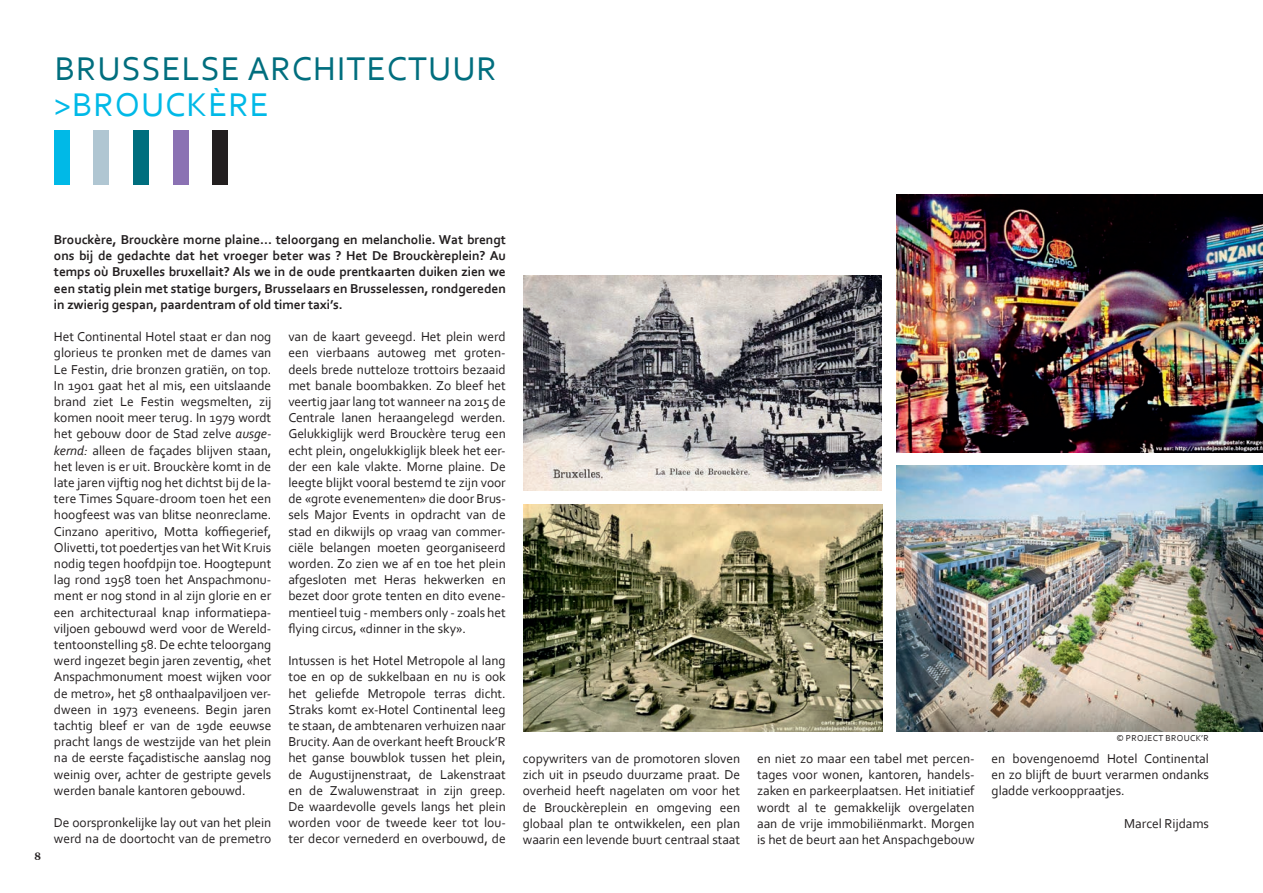
<style>
.page{position:relative;width:1263px;height:893px;background:#fff}
.page>*{position:absolute;margin:0;border:0;box-sizing:border-box;transform-origin:0 0}
.t1{font:34.5px "Corbel";letter-spacing:.03em;color:#006e7e}
.t2{font:34.5px "Corbel";letter-spacing:.03em;color:#00b9e7}
.t3{font:13.5px/16.2px "Corbel";letter-spacing:-.005em;color:#231f20;text-align:justify}
.t4{font:700 13.5px/16.2px "Corbel";letter-spacing:-.005em;color:#231f20;text-align:justify}
.t5{font:10.5px "Century 751 BT Bold B";color:#231f20}
.t6{font:9px "Corbel";letter-spacing:.04em;color:#231f20}
.s1{font-style:italic}
</style>
<div class="page">
<div style="left:212px;top:131px;width:16px;height:54px;background:#231f20"></div>
<div style="left:173px;top:131px;width:15px;height:54px;background:#8b72b3"></div>
<div style="left:133px;top:131px;width:16px;height:54px;background:#006e7e"></div>
<div style="left:94px;top:131px;width:15px;height:54px;background:#b0c6d2"></div>
<div style="left:54px;top:131px;width:16px;height:54px;background:#00b9e7"></div>
<img style="left:523px;top:276px;width:359px;height:215px">
<img style="left:523px;top:504px;width:359px;height:227px">
<img style="left:896px;top:465px;width:367px;height:266px">
<img style="left:896px;top:194px;width:367px;height:259px">
<h1 class="t1" style="left:55px;top:47px;width:444px">BRUSSELSE ARCHITECTUUR</h1>
<h1 class="t2" style="left:54px;top:83px;width:216px">&gt;BROUCKÈRE</h1>
<p class="t5" style="left:35px;top:850px;width:8px">8</p>
<p class="t4" style="left:54px;top:231px;width:453px">Brouckère, Brouckère morne plaine… teloorgang en melancholie. Wat brengt ons bij de gedachte dat het vroeger beter was ? Het De Brouckèreplein? Au temps où Bruxelles bruxellait? Als we in de oude prentkaarten duiken zien we een statig plein met statige burgers, Brusselaars en Brusselessen, rondgereden in zwierig gespan, paardentram of old timer taxi’s.</p>
<p class="t3" style="left:54px;top:328px;width:219px">Het Continental Hotel staat er dan nog glorieus te pronken met de dames van Le Festin, drie bronzen gratiën, on top.<br>In 1901 gaat het al mis, een uitslaande brand ziet Le Festin wegsmelten, zij komen nooit meer terug. In 1979 wordt het gebouw door de Stad zelve <span class="s1">ausge&shy;kernd:</span> alleen de façades blijven staan, het leven is er uit. Brouckère komt in de late jaren vijftig nog het dichtst bij de la&shy;tere Times Square-droom toen het een hoogfeest was van blitse neonreclame.<br>Cinzano aperitivo, Motta koffiegerief, Olivetti, tot poedertjes van het Wit Kruis nodig tegen hoofdpijn toe. Hoogtepunt lag rond 1958 toen het Anspachmonu&shy;ment er nog stond in al zijn glorie en er een architecturaal knap informatiepa&shy;viljoen gebouwd werd voor de Wereld&shy;tentoonstelling 58. De echte teloorgang werd ingezet begin jaren zeventig, «het Anspachmonument moest wijken voor de metro», het 58 onthaalpaviljoen ver&shy;dween in 1973 eveneens. Begin jaren tachtig bleef er van de 19de eeuwse pracht langs de westzijde van het plein na de eerste façadistische aanslag nog weinig over, achter de gestripte gevels werden banale kantoren gebouwd.</p>
<p class="t3" style="left:54px;top:814px;width:219px">De oorspronkelijke lay out van het plein werd na de doortocht van de premetro</p>
<p class="t3" style="left:288px;top:328px;width:219px">van de kaart geveegd. Het plein werd een vierbaans autoweg met groten&shy;deels brede nutteloze trottoirs bezaaid met banale boombakken. Zo bleef het veertig jaar lang tot wanneer na 2015 de Centrale lanen heraangelegd werden.<br>Gelukkiglijk werd Brouckère terug een echt plein, ongelukkiglijk bleek het eer&shy;der een kale vlakte. Morne plaine. De leegte blijkt vooral bestemd te zijn voor de «grote evenementen» die door Brus&shy;sels Major Events in opdracht van de stad en dikwijls op vraag van commer&shy;ciële belangen moeten georganiseerd worden. Zo zien we af en toe het plein afgesloten met Heras hekwerken en bezet door grote tenten en dito evene&shy;mentieel tuig - members only - zoals het flying circus, «dinner in the sky».</p>
<p class="t3" style="left:288px;top:652px;width:219px">Intussen is het Hotel Metropole al lang toe en op de sukkelbaan en nu is ook het geliefde Metropole terras dicht.<br>Straks komt ex-Hotel Continental leeg te staan, de ambtenaren verhuizen naar Brucity. Aan de overkant heeft Brouck’R het ganse bouwblok tussen het plein, de Augustijnenstraat, de Lakenstraat en de Zwaluwenstraat in zijn greep.<br>De waardevolle gevels langs het plein worden voor de tweede keer tot lou&shy;ter decor vernederd en overbouwd, de</p>
<p class="t6" style="left:1116px;top:733px;width:94px">© PROJECT BROUCK’R</p>
<p class="t3" style="left:523px;top:750px;width:219px">copywriters van de promotoren sloven zich uit in pseudo duurzame praat. De overheid heeft nagelaten om voor het de Brouckèreplein en omgeving een globaal plan te ontwikkelen, een plan waarin een levende buurt centraal staat</p>
<p class="t3" style="left:757px;top:750px;width:219px">en niet zo maar een tabel met percen&shy;tages voor wonen, kantoren, handels&shy;zaken en parkeerplaatsen. Het initiatief wordt al te gemakkelijk overgelaten aan de vrije immobiliënmarkt. Morgen is het de beurt aan het Anspachgebouw</p>
<p class="t3" style="left:991px;top:750px;width:219px">en bovengenoemd Hotel Continental en zo blijft de buurt verarmen ondanks gladde verkooppraatjes.</p>
<p class="t3" style="left:1124px;top:815px;width:86px">Marcel Rijdams</p>
</div>
